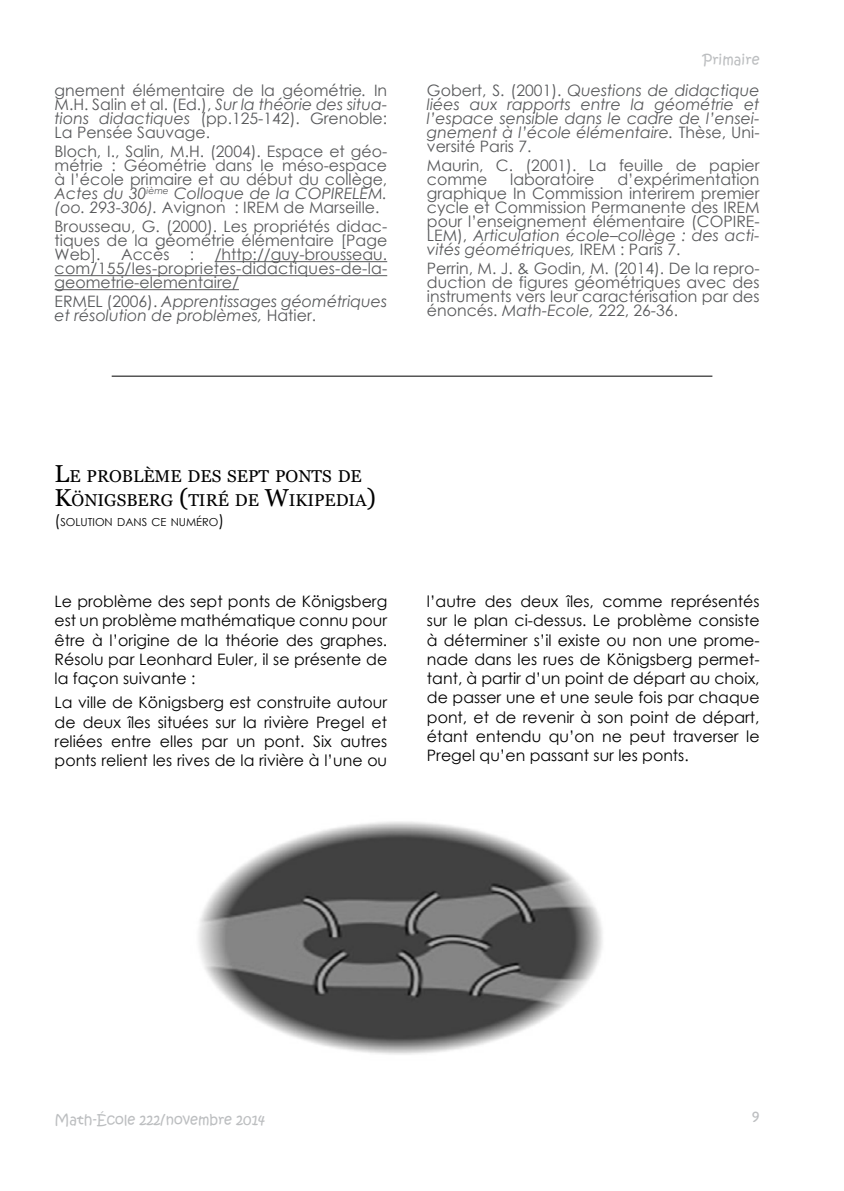
<style>
.page{position:relative;width:844px;height:1191px;background:#fff}
.page>*{position:absolute;margin:0;border:0;box-sizing:border-box;transform-origin:0 0}
.t1{font:17.15px/24.5px "Georgia";color:#000}
.texte{font:15.75px/14px "Century Gothic";color:#58595b;text-align:justify}
.t2{font:15.75px/19.2px "Century Gothic";color:#000;text-align:justify}
.texte-2{font:italic 15.75px/14px "Century Gothic";color:#58595b}
.t3{font:14px "Kristen ITC";color:#bcbec0}
.t4{font:11.03px "Century Gothic";color:#000}
.s1{font-style:italic}
.s2{font-style:normal}
.s3{font-size:24.5px}
.s4{font-size:15.75px}
</style>
<div class="page">
<hr style="left:215px;top:261px;width:172px;height:1px;background:#58595b">
<hr style="left:55px;top:275px;width:332px;height:1px;background:#58595b">
<hr style="left:55px;top:289px;width:184px;height:1px;background:#58595b">
<hr style="left:112px;top:376px;width:600px;height:1px;background:#000">
<img style="left:198px;top:821px;width:405px;height:234px">
<p class="texte" style="left:55px;top:83px;width:334px">gnement élémentaire de la géométrie<span class="s1">.</span> In M.H. Salin et al. (Ed.), <span class="s1">Sur la théorie des situa&shy;tions didactiques</span> (pp.125-142). Grenoble:<br>La Pensée Sauvage.</p>
<p class="texte" style="left:55px;top:144px;width:334px">Bloch, I., Salin, M.H. (2004). Espace et géo&shy;métrie : Géométrie dans le méso-espace à l’école primaire et au début du collège, <span class="s1">Actes du 30</span><sup>ième</sup> <span class="s1">Colloque de la COPIRELEM. (oo. 293-306).</span> Avignon : IREM de Marseille.</p>
<p class="texte" style="left:55px;top:219px;width:334px">Brousseau, G. (2000). Les propriétés didac&shy;tiques de la géométrie élémentaire [Page Web].</p>
<p class="texte" style="left:121px;top:247px;width:50px">Accès</p>
<p class="texte" style="left:190px;top:247px;width:6px">:</p>
<p class="texte" style="left:55px;top:247px;width:334px;text-indent:160px">/http://guy-brousseau. com/155/les-proprietes-didactiques-de-la&shy;geometrie-elementaire/</p>
<p class="texte-2" style="left:55px;top:294px;width:334px"><span class="s2">ERMEL (2006).</span> Apprentissages géométriques et résolution de problèmes, <span class="s2">Hatier.</span></p>
<p class="t3" style="left:702px;top:50px;width:59px">Primaire</p>
<p class="texte-2" style="left:427px;top:83px;width:334px;text-align:justify"><span class="s2">Gobert, S. (2001).</span> Questions de didactique liées aux rapports entre la géométrie et l’espace sensible dans le cadre de l’ensei&shy;gnement à l’école élémentaire. <span class="s2">Thèse, Uni&shy;versité Paris 7.</span></p>
<p class="texte" style="left:427px;top:158px;width:334px">Maurin, C. (2001). La feuille de papier comme</p>
<p class="texte" style="left:427px;top:172px;width:334px;text-indent:190px">d’expérimentation graphique In Commission interirem premier cycle et Commission Permanente des IREM pour l’enseignement élémentaire (COPIRE-LEM), <span class="s1">Articulation école–collège : des acti&shy;vités géométriques,</span> IREM : Paris 7.</p>
<p class="texte" style="left:427px;top:261px;width:334px">Perrin, M. J. &amp; Godin, M. (2014). De la repro&shy;duction de figures géométriques avec des instruments vers leur caractérisation par des énoncés. <span class="s1">Math-Ecole,</span> 222, 26-36.</p>
<p class="texte" style="left:510px;top:172px;width:86px">laboratoire</p>
<p class="t1" style="left:55px;top:464px;width:323px"><span class="s3">L</span>E PROBLÈME DES SEPT PONTS DE<br><span class="s3">K</span>ÖNIGSBERG <span class="s3">(</span>TIRÉ DE <span class="s3">W</span>IKIPEDIA<span class="s3">)</span></p>
<p class="t4" style="left:55px;top:514px;width:171px"><span class="s4">(</span>SOLUTION DANS CE NUMÉRO<span class="s4">)</span></p>
<p class="t2" style="left:55px;top:591px;width:334px">Le problème des sept ponts de Königsberg est un problème mathématique connu pour être à l’origine de la théorie des graphes.<br>Résolu par Leonhard Euler, il se présente de la façon suivante :</p>
<p class="t2" style="left:55px;top:692px;width:334px">La ville de Königsberg est construite autour de deux îles situées sur la rivière Pregel et reliées entre elles par un pont. Six autres ponts relient les rives de la rivière à l’une ou</p>
<p class="t2" style="left:427px;top:591px;width:334px">l’autre des deux îles, comme représentés sur le plan ci-dessus. Le problème consiste à déterminer s’il existe ou non une prome&shy;nade dans les rues de Königsberg permet&shy;tant, à partir d’un point de départ au choix, de passer une et une seule fois par chaque pont, et de revenir à son point de départ, étant entendu qu’on ne peut traverser le Pregel qu’en passant sur les ponts.</p>
<p class="t3" style="left:55px;top:1110px;width:212px">Math-École 222/novembre 2014</p>
<p class="t3" style="left:752px;top:1107px;width:9px">9</p>
</div>
